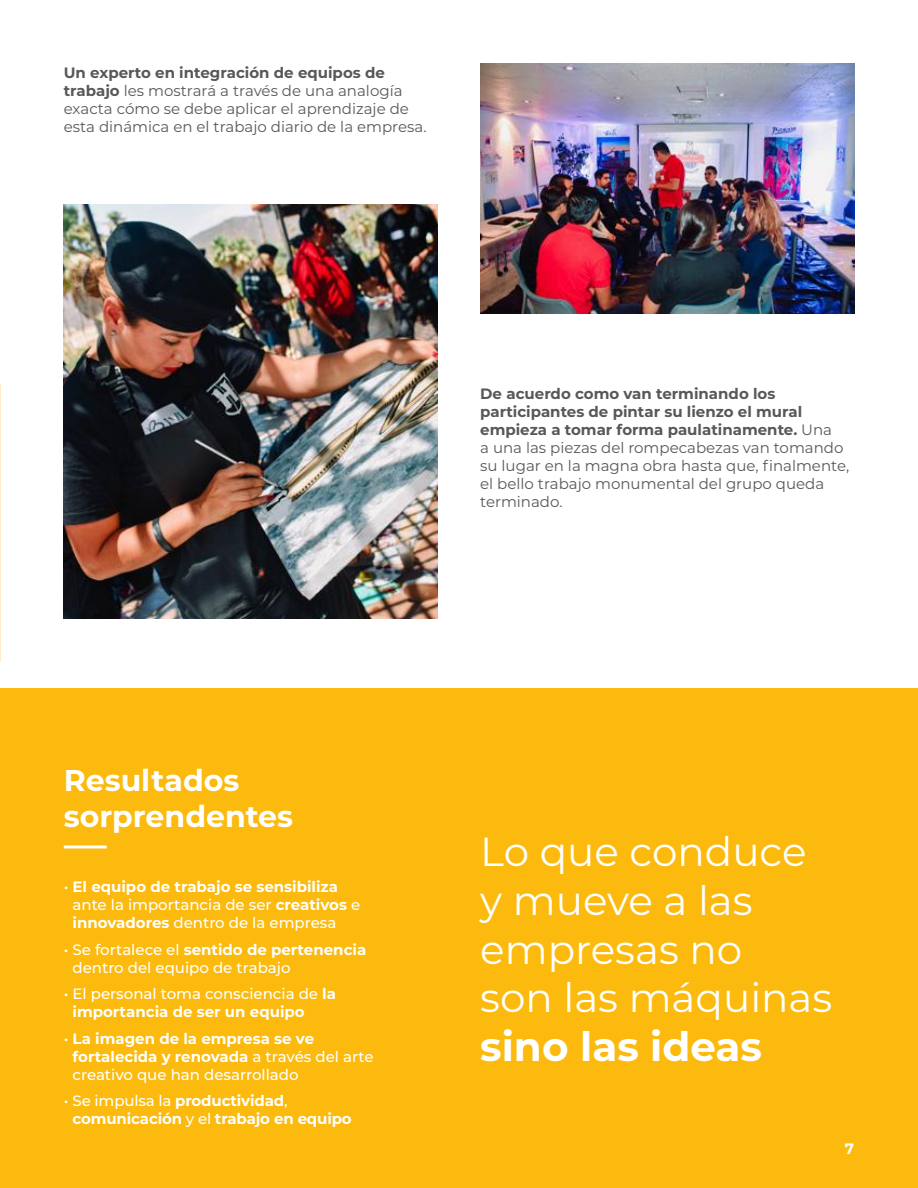
<style>
.page{position:relative;width:918px;height:1188px;background:#fff}
.page>*{position:absolute;margin:0;border:0;box-sizing:border-box;transform-origin:0 0}
.t1{font:40.5px/48.6px "Montserrat";color:#fff}
.t2{font:700 40.5px "Montserrat";color:#fff}
.t3{font:700 30px/36px "Montserrat";color:#fff}
.t4{font:15px/18px "Montserrat";color:#58585a}
.t5{font:700 15px/18px "Montserrat";color:#fff}
.t6{font:500 15px/18px "Montserrat";color:#fff}
.s1{font-weight:700}
.s2{font-weight:500}
</style>
<div class="page">
<div style="left:0;top:689px;width:918px;height:499px;background:#fbba0d"></div>
<hr style="left:64px;top:845px;width:43px;height:3px;background:#fff">
<img style="left:480px;top:64px;width:374px;height:249px">
<img style="left:64px;top:204px;width:374px;height:414px">
<p class="t4" style="left:64px;top:63px;width:364px"><span class="s1">Un experto en integración de equipos de trabajo</span> les mostrará a través de una analogía exacta cómo se debe aplicar el aprendizaje de esta dinámica en el trabajo diario de la empresa.</p>
<p class="t4" style="left:480px;top:384px;width:370px"><span class="s1">De acuerdo como van terminando los participantes de pintar su lienzo el mural empieza a tomar forma paulatinamente.</span> Una<br>a una las piezas del rompecabezas van tomando su lugar en la magna obra hasta que, finalmente, el bello trabajo monumental del grupo queda terminado.</p>
<h2 class="t3" style="left:64px;top:761px;width:231px">Resultados sorprendentes</h2>
<p class="t5" style="left:73px;top:877px;width:289px;text-indent:-9px"><span class="s2">•</span> El equipo de trabajo se sensibiliza <span class="s2">ante la importancia de ser</span> creativos <span class="s2">e </span>innovadores <span class="s2">dentro de la empresa</span></p>
<p class="t6" style="left:73px;top:940px;width:295px;text-indent:-9px">• Se fortalece el <span class="s1">sentido de pertenencia </span>dentro del equipo de trabajo</p>
<p class="t6" style="left:73px;top:984px;width:265px;text-indent:-9px">• El personal toma consciencia de <span class="s1">la importancia de ser un equipo</span></p>
<p class="t5" style="left:73px;top:1029px;width:303px;text-indent:-9px"><span class="s2">•</span> La imagen de la empresa se ve fortalecida y renovada <span class="s2">a través del arte creativo que han desarrollado</span></p>
<p class="t5" style="left:73px;top:1091px;width:281px;text-indent:-9px"><span class="s2">• Se impulsa la</span> productividad<span class="s2">, </span>comunicación <span class="s2">y el</span> trabajo en equipo</p>
<h1 class="t1" style="left:480px;top:826px;width:354px">Lo que conduce y mueve a las empresas no<br>son las máquinas</h1>
<h1 class="t2" style="left:480px;top:1017px;width:283px">sino las ideas</h1>
<p class="t5" style="left:845px;top:1139px;width:11px">7</p>
</div>
